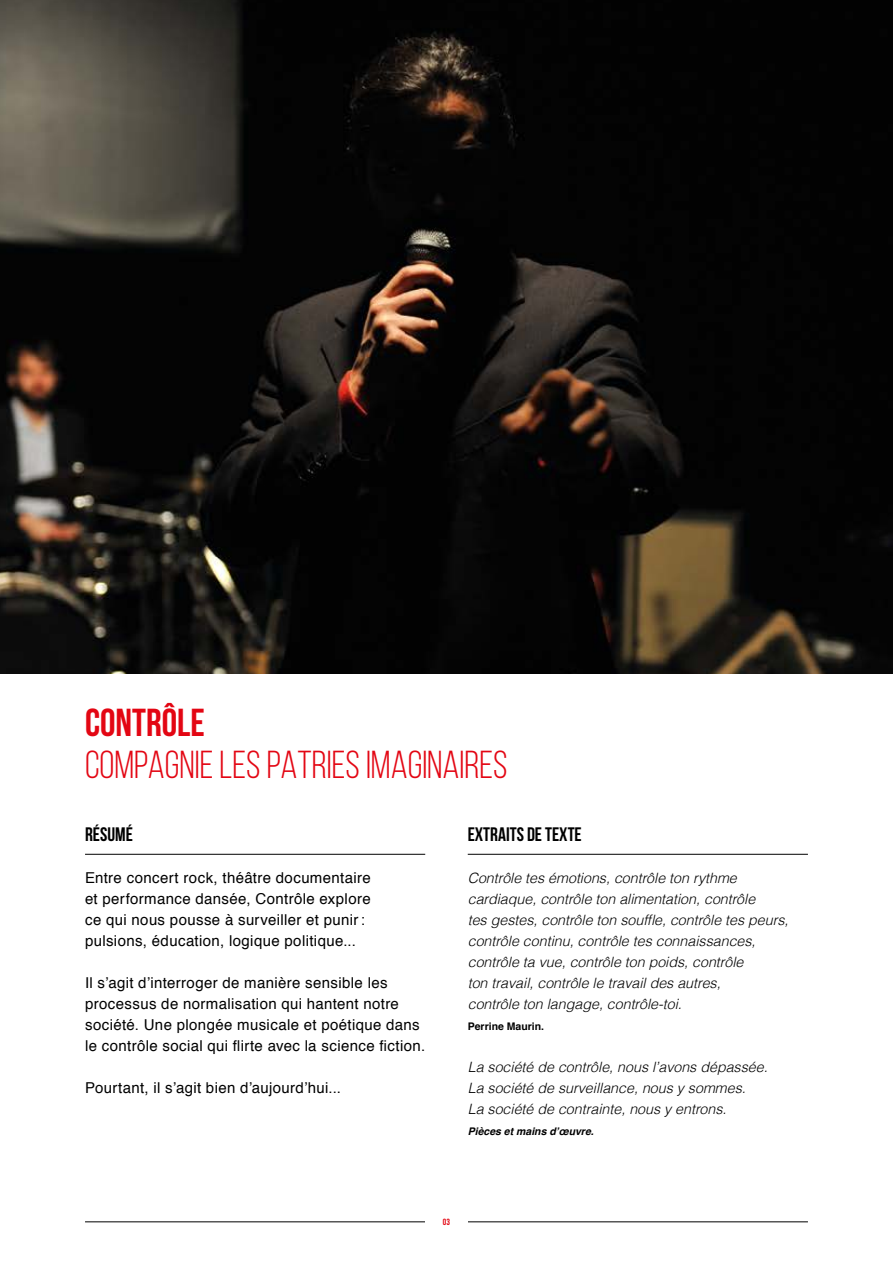
<style>
.page{position:relative;width:893px;height:1263px;background:#fff}
.page>*{position:absolute;margin:0;border:0;box-sizing:border-box;transform-origin:0 0}
.t1{font:39px "Bebas Neue";color:#e30613}
.t2{font:700 39px "Bebas Neue";color:#e30613}
.t3{font:700 19.5px "Bebas Neue";color:#000}
.t4{font:15px/21px "Helvetica";letter-spacing:.025em;color:#000}
.t5{font:italic 300 14.25px/21px "Helvetica";color:#000}
.t6{font:italic 700 10.5px "Helvetica";color:#000}
.t7{font:700 10.5px "Helvetica";color:#000}
.t8{font:700 9px "Bebas Neue";color:#e30613}
</style>
<div class="page">
<hr style="left:85px;top:854px;width:340px;height:1px;background:#000">
<hr style="left:468px;top:854px;width:340px;height:1px;background:#000">
<hr style="left:85px;top:1221px;width:723px;height:1px;background:#000">
<div style="left:425px;top:1217px;width:43px;height:9px;background:#fff"></div>
<img style="left:0;top:0;width:893px;height:673px">
<h1 class="t2" style="left:85px;top:701px;width:121px">CONTRÔLE</h1>
<h1 class="t1" style="left:85px;top:744px;width:424px">COMPAGNIE LES PATRIES IMAGINAIRES</h1>
<h2 class="t3" style="left:85px;top:824px;width:49px">RÉSUMÉ</h2>
<p class="t4" style="left:85px;top:868px;width:287px">Entre concert rock, théâtre documentaire et performance dansée, Contrôle explore ce qui nous pousse à surveiller et punir: pulsions, éducation, logique politique...</p>
<p class="t4" style="left:85px;top:973px;width:342px">Il s’agit d’interroger de manière sensible les processus de normalisation qui hantent notre société. Une plongée musicale et poétique dans le contrôle social qui flirte avec la science fiction.</p>
<p class="t4" style="left:85px;top:1078px;width:257px">Pourtant, il s’agit bien d’aujourd’hui...</p>
<h2 class="t3" style="left:468px;top:824px;width:116px">EXTRAITS DE TEXTE</h2>
<p class="t5" style="left:468px;top:867px;width:322px">Contrôle tes émotions, contrôle ton rythme cardiaque, contrôle ton alimentation, contrôle<br>tes gestes, contrôle ton souffle, contrôle tes peurs, contrôle continu, contrôle tes connaissances, contrôle ta vue, contrôle ton poids, contrôle<br>ton travail, contrôle le travail des autres,<br>contrôle ton langage, contrôle-toi.</p>
<p class="t7" style="left:468px;top:1018px;width:78px">Perrine Maurin.</p>
<p class="t5" style="left:468px;top:1056px;width:301px">La société de contrôle, nous l’avons dépassée.<br>La société de surveillance, nous y sommes.<br>La société de contrainte, nous y entrons.</p>
<p class="t6" style="left:468px;top:1123px;width:128px">Pièces et mains d’œuvre.</p>
<p class="t8" style="left:443px;top:1217px;width:9px">03</p>
</div>
